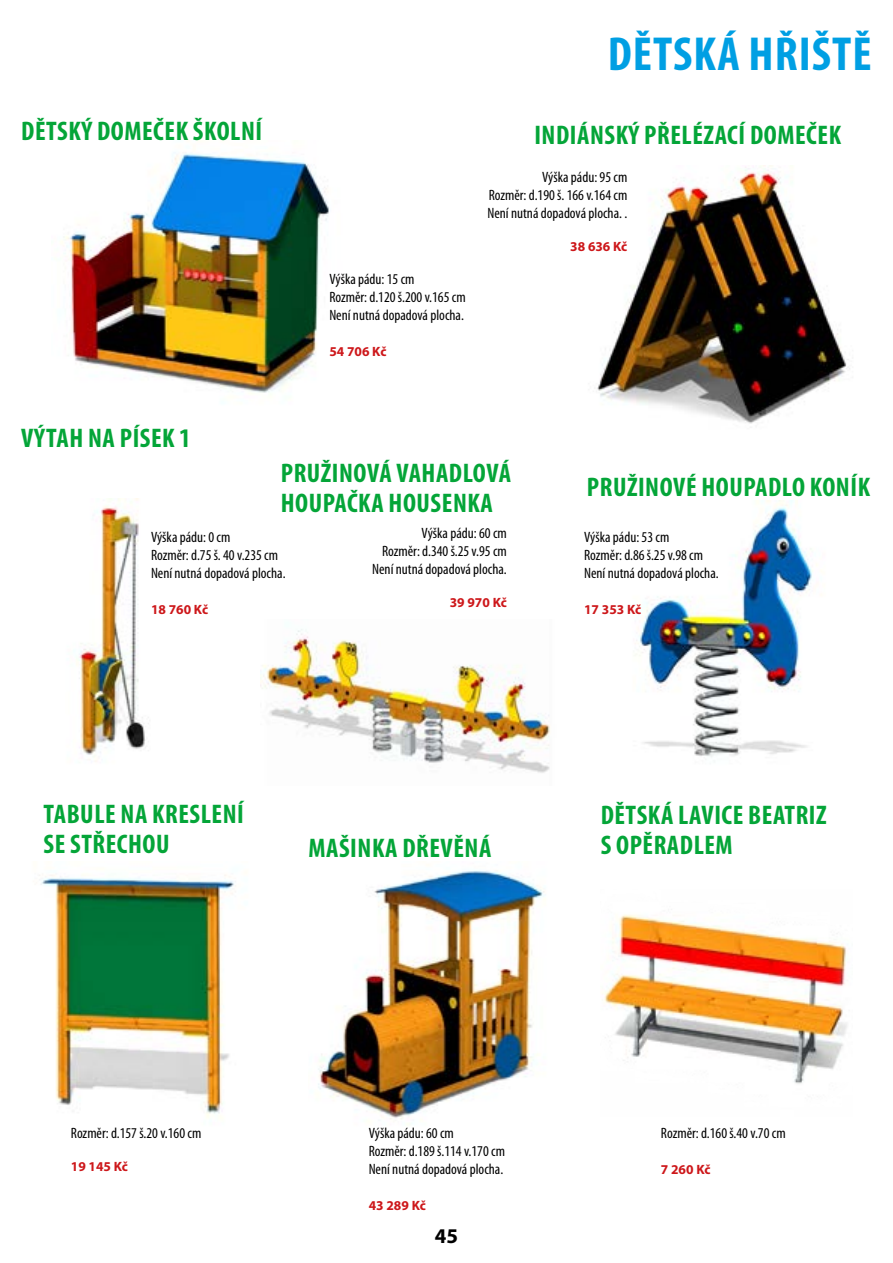
<style>
.page{position:relative;width:893px;height:1263px;background:#fff}
.page>*{position:absolute;margin:0;border:0;box-sizing:border-box;transform-origin:0 0}
.t1{font:700 condensed 48px "Myriad Pro";letter-spacing:.02em;color:#009fe3}
.t2{font:700 condensed 27px/30px "Myriad Pro";letter-spacing:.02em;color:#04a538}
.t3{font:700 21px "Myriad Pro";color:#000}
.t4{font:condensed 15px/18px "Myriad Pro";color:#000}
.t5{font:700 13.5px "Myriad Pro";color:#cd171a}
</style>
<div class="page">
<img style="left:61px;top:152px;width:268px;height:242px">
<img style="left:597px;top:165px;width:253px;height:259px">
<img style="left:76px;top:499px;width:70px;height:263px">
<img style="left:261px;top:629px;width:289px;height:144px">
<img style="left:39px;top:874px;width:195px;height:244px">
<img style="left:318px;top:870px;width:227px;height:255px">
<img style="left:602px;top:914px;width:245px;height:170px">
<img style="left:635px;top:500px;width:187px;height:257px">
<h1 class="t1" style="left:608px;top:28px;width:265px">DĚTSKÁ HŘIŠTĚ</h1>
<h2 class="t2" style="left:21px;top:117px;width:242px">DĚTSKÝ DOMEČEK ŠKOLNÍ</h2>
<h2 class="t2" style="left:534px;top:121px;width:308px">INDIÁNSKÝ PŘELÉZACÍ DOMEČEK</h2>
<h2 class="t2" style="left:21px;top:423px;width:171px">VÝTAH NA PÍSEK 1</h2>
<p class="t4" style="left:329px;top:271px;width:138px">Výška pádu: 15 cm<br>Rozměr: d.120 š.200 v.165 cm<br>Není nutná dopadová plocha.</p>
<p class="t5" style="left:329px;top:344px;width:59px">54 706 Kč</p>
<p class="t4" style="left:487px;top:168px;width:141px;text-align:justify;text-indent:55px">Výška pádu: 95 cm Rozměr: d.190 š. 166 v.164 cm Není nutná dopadová plocha. .</p>
<p class="t5" style="left:570px;top:239px;width:59px">38 636 Kč</p>
<h2 class="t2" style="left:281px;top:458px;width:232px">PRUŽINOVÁ VAHADLOVÁ<br>HOUPAČKA HOUSENKA</h2>
<h2 class="t2" style="left:587px;top:472px;width:285px">PRUŽINOVÉ HOUPADLO KONÍK</h2>
<p class="t4" style="left:151px;top:528px;width:136px">Výška pádu: 0 cm<br>Rozměr: d.75 š. 40 v.235 cm<br>Není nutná dopadová plocha.</p>
<p class="t5" style="left:151px;top:602px;width:59px">18 760 Kč</p>
<p class="t4" style="left:372px;top:524px;width:136px;text-align:right">Výška pádu: 60 cm<br>Rozměr: d.340 š.25 v.95 cm<br>Není nutná dopadová plocha.</p>
<p class="t5" style="left:450px;top:595px;width:59px">39 970 Kč</p>
<h2 class="t2" style="left:44px;top:800px;width:202px">TABULE NA KRESLENÍ<br>SE STŘECHOU</h2>
<h2 class="t2" style="left:308px;top:833px;width:184px">MAŠINKA DŘEVĚNÁ</h2>
<p class="t4" style="left:584px;top:528px;width:136px">Výška pádu: 53 cm<br>Rozměr: d.86 š.25 v.98 cm<br>Není nutná dopadová plocha.</p>
<p class="t5" style="left:584px;top:602px;width:59px">17 353 Kč</p>
<h2 class="t2" style="left:601px;top:801px;width:227px">DĚTSKÁ LAVICE BEATRIZ<br>S OPĚRADLEM</h2>
<p class="t4" style="left:71px;top:1124px;width:132px">Rozměr: d.157 š.20 v.160 cm</p>
<p class="t5" style="left:71px;top:1159px;width:59px">19 145 Kč</p>
<p class="t4" style="left:369px;top:1124px;width:138px">Výška pádu: 60 cm<br>Rozměr: d.189 š.114 v.170 cm<br>Není nutná dopadová plocha.</p>
<p class="t5" style="left:369px;top:1198px;width:59px">43 289 Kč</p>
<h3 class="t3" style="left:435px;top:1224px;width:25px">45</h3>
<p class="t4" style="left:661px;top:1124px;width:126px">Rozměr: d.160 š.40 v.70 cm</p>
<p class="t5" style="left:661px;top:1162px;width:51px">7 260 Kč</p>
</div>
